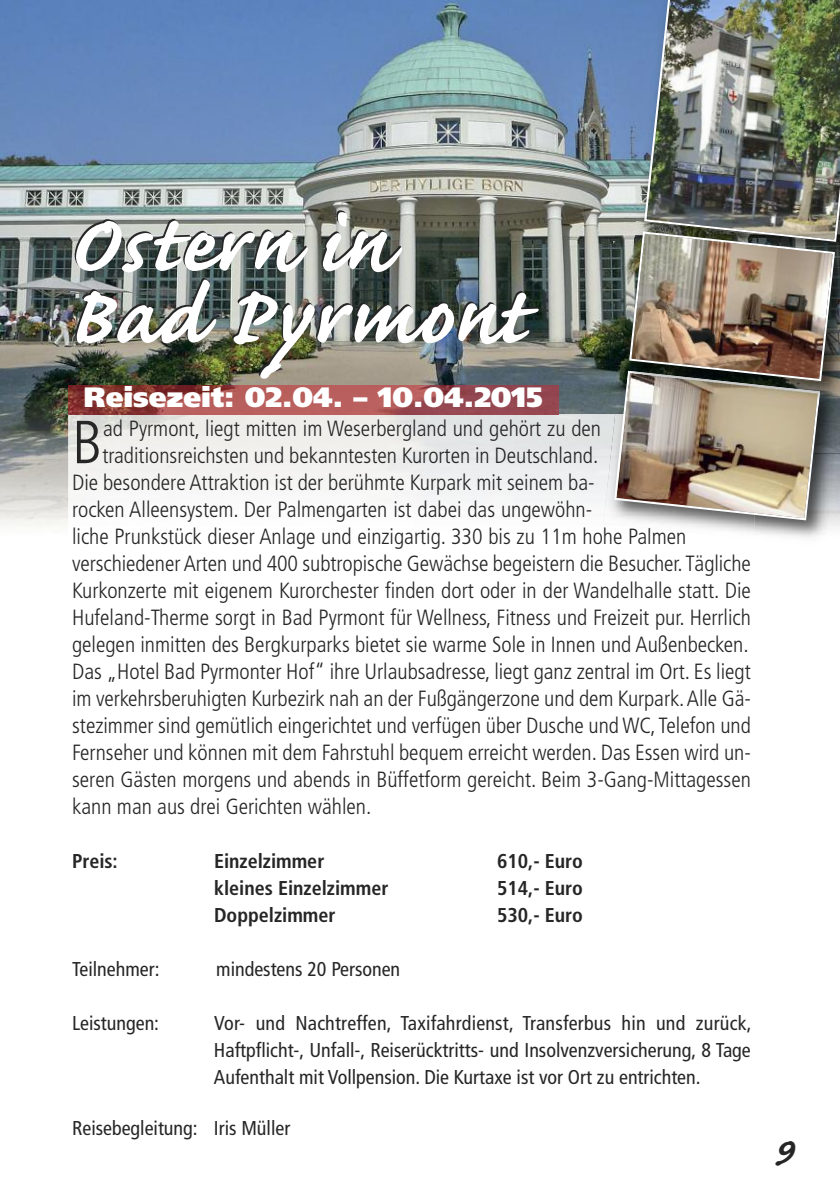
<style>
.page{position:relative;width:840px;height:1191px;background:#fff}
.page>*{position:absolute;margin:0;border:0;box-sizing:border-box;transform-origin:0 0}
.t1{font:700 104px "Caflisch Script";letter-spacing:.02em;color:#fff}
.t2{font:300 condensed 60.6px "Frutiger";color:#272627}
.t3{font:700 48px "Caflisch Script";color:#272627}
.t4{font:900 28px "Frutiger";color:#fff}
.t5{font:300 condensed 22px "Frutiger";color:#272627}
.t6{font:condensed 20px/27px "Frutiger";color:#272627;text-align:justify}
.t7{font:700 condensed 20px "Frutiger";color:#272627}
</style>
<div class="page">
<img style="left:0;top:0;width:635px;height:527px">
<img style="left:68px;top:414px;width:535px;height:113px">
<img style="left:68px;top:386px;width:490px;height:28px">
<img style="left:635px;top:0;width:7px;height:221px">
<img style="left:642px;top:0;width:197px;height:221px">
<img style="left:754px;top:408px;width:85px;height:129px">
<img style="left:603px;top:414px;width:151px;height:118px">
<img style="left:633px;top:221px;width:206px;height:48px">
<img style="left:612px;top:230px;width:223px;height:291px">
<p class="t1" style="left:67px;top:173px;width:324px">Ostern in</p>
<p class="t1" style="left:67px;top:245px;width:461px">Bad Pyrmont</p>
<p class="t4" style="left:84px;top:386px;width:460px">Reisezeit: 02.04. – 10.04.2015</p>
<p class="t2" style="left:72px;top:418px;width:32px">B</p>
<p class="t5" style="left:103px;top:420px;width:499px">ad Pyrmont, liegt mitten im Weserbergland und gehört zu den</p>
<p class="t5" style="left:102px;top:447px;width:497px">traditionsreichsten und bekanntesten Kurorten in Deutschland.</p>
<p class="t5" style="left:72px;top:474px;width:523px">Die besondere Attraktion ist der berühmte Kurpark mit seinem ba-</p>
<p class="t5" style="left:72px;top:501px;width:521px">rocken Alleensystem. Der Palmengarten ist dabei das ungewöhn-</p>
<p class="t5" style="left:72px;top:528px;width:615px">liche Prunkstück dieser Anlage und einzigartig. 330 bis zu 11m hohe Palmen</p>
<p class="t5" style="left:72px;top:555px;width:680px">verschiedener Arten und 400 subtropische Gewächse begeistern die Besucher. Tägliche</p>
<p class="t5" style="left:72px;top:582px;width:680px">Kurkonzerte mit eigenem Kurorchester finden dort oder in der Wandelhalle statt. Die</p>
<p class="t5" style="left:72px;top:609px;width:680px">Hufeland-Therme sorgt in Bad Pyrmont für Wellness, Fitness und Freizeit pur. Herrlich</p>
<p class="t5" style="left:72px;top:636px;width:677px">gelegen inmitten des Bergkurparks bietet sie warme Sole in Innen und Außenbecken.</p>
<p class="t5" style="left:72px;top:663px;width:680px">Das „Hotel Bad Pyrmonter Hof“ ihre Urlaubsadresse, liegt ganz zentral im Ort. Es liegt</p>
<p class="t5" style="left:72px;top:690px;width:680px">im verkehrsberuhigten Kurbezirk nah an der Fußgängerzone und dem Kurpark.Alle Gä-</p>
<p class="t5" style="left:72px;top:717px;width:680px">stezimmer sind gemütlich eingerichtet und verfügen über Dusche undWC, Telefon und</p>
<p class="t5" style="left:72px;top:744px;width:679px">Fernseher und können mit dem Fahrstuhl bequem erreicht werden. Das Essen wird un-</p>
<p class="t5" style="left:72px;top:771px;width:680px">seren Gästen morgens und abends in Büffetform gereicht. Beim 3-Gang-Mittagessen</p>
<p class="t5" style="left:72px;top:798px;width:300px">kann man aus drei Gerichten wählen.</p>
<p class="t7" style="left:72px;top:853px;width:47px">Preis:</p>
<p class="t7" style="left:214px;top:853px;width:112px">Einzelzimmer</p>
<p class="t7" style="left:496px;top:853px;width:87px">610,- Euro</p>
<p class="t7" style="left:214px;top:880px;width:176px">kleines Einzelzimmer</p>
<p class="t7" style="left:496px;top:880px;width:87px">514,- Euro</p>
<p class="t7" style="left:214px;top:907px;width:123px">Doppelzimmer</p>
<p class="t7" style="left:496px;top:907px;width:87px">530,- Euro</p>
<p class="t6" style="left:72px;top:957px;width:89px">Teilnehmer:</p>
<p class="t6" style="left:216px;top:957px;width:185px">mindestens 20 Personen</p>
<p class="t6" style="left:72px;top:1011px;width:88px">Leistungen:</p>
<p class="t6" style="left:214px;top:1011px;width:538px">Vor- und Nachtreffen, Taxifahrdienst, Transferbus hin und zurück, Haftpflicht-, Unfall-, Reiserücktritts- und Insolvenzversicherung, 8 Tage Aufenthalt mit Vollpension. Die Kurtaxe ist vor Ort zu entrichten.</p>
<p class="t6" style="left:72px;top:1116px;width:219px">Reisebegleitung: Iris Müller</p>
<p class="t3" style="left:773px;top:1118px;width:21px">9</p>
</div>
